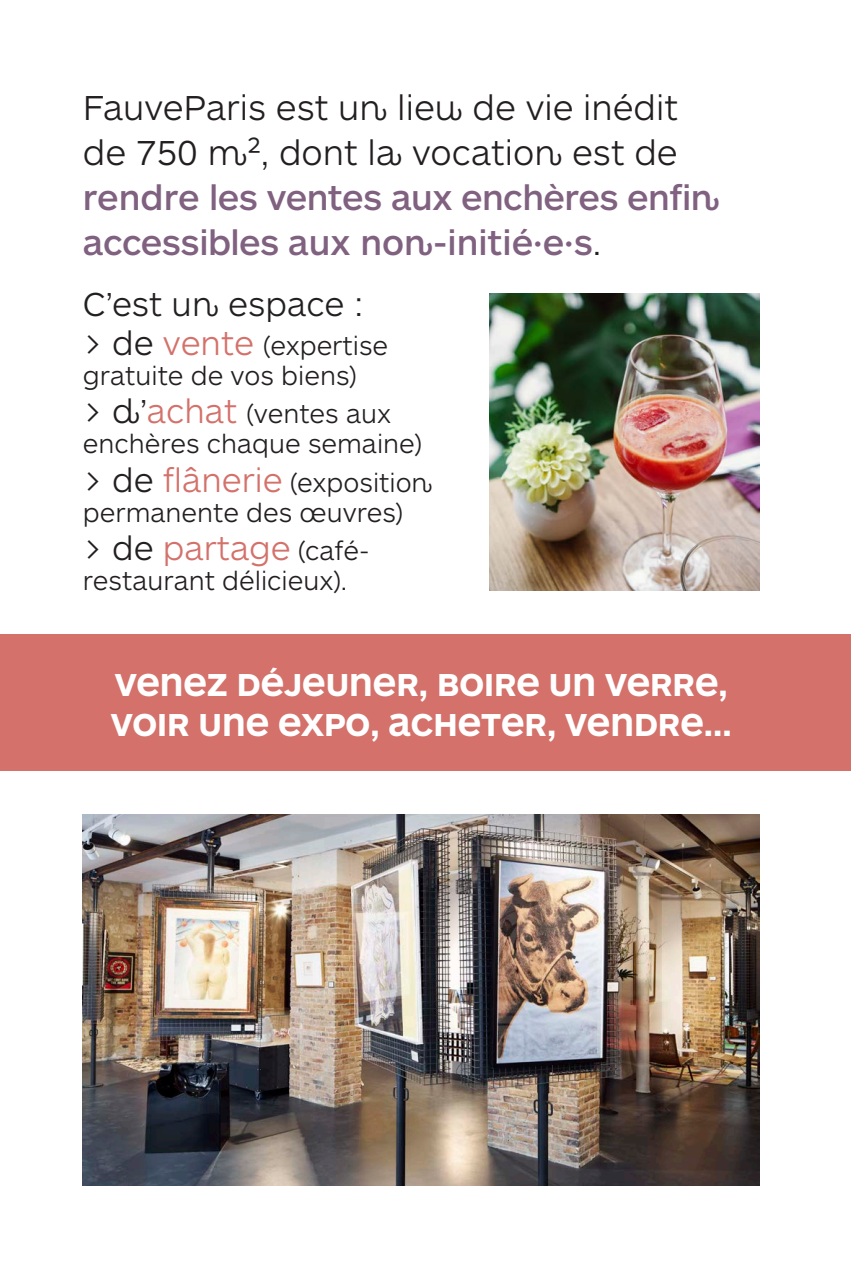
<style>
.page{position:relative;width:851px;height:1276px;background:#fff}
.page>*{position:absolute;margin:0;border:0;box-sizing:border-box;transform-origin:0 0}
.t1{font:500 36px/45px "ARS Maquette Pro";letter-spacing:-.015em;color:#806180}
.t2{font:300 36px/45px "ARS Maquette Pro";color:#231f20}
.t3{font:300 34.5px "ARS Maquette Pro";color:#d3716a}
.t4{font:300 34.5px "ARS Maquette Pro";color:#231f20}
.t5{font:700 33px/39.6px "ARS Maquette Pro";color:#fff}
.t6{font:300 27px/30px "ARS Maquette Pro";color:#231f20}
.s1{font-weight:300;color:#231f20}
.s2{font-size:34.5px}
.s3{font-size:34.5px;color:#d3716a}
.s4{color:#231f20}
.s5{font-size:27px;color:#231f20}
</style>
<div class="page">
<div style="left:0;top:635px;width:850px;height:136px;background:#d3716a"></div>
<img style="left:489px;top:293px;width:270px;height:297px">
<img style="left:83px;top:814px;width:676px;height:371px">
<h1 class="t2" style="left:83px;top:84px;width:596px">FauveParis est un lieu de vie inédit de 750 m², dont la vocation est de</h1>
<h1 class="t1" style="left:83px;top:173px;width:638px">rendre les ventes aux enchères enfin accessibles aux non-initié·e·s<span class="s1">.</span></h1>
<p class="t4" style="left:83px;top:282px;width:282px">C’est un espace :</p>
<p class="t6" style="left:83px;top:329px;width:306px"><span class="s2">&gt; de</span> <span class="s3">vente</span> (expertise gratuite de vos biens)</p>
<p class="t6" style="left:83px;top:397px;width:340px"><span class="s2">&gt; d’</span><span class="s3">achat</span> (ventes aux enchères chaque semaine)</p>
<p class="t6" style="left:83px;top:466px;width:351px"><span class="s2">&gt; de</span> <span class="s3">flânerie</span> (exposition permanente des œuvres)</p>
<p class="t3" style="left:83px;top:526px;width:288px"><span class="s4">&gt; de</span> partage <span class="s5">(café-</span></p>
<p class="t6" style="left:83px;top:564px;width:266px">restaurant délicieux).</p>
<p class="t5" style="left:111px;top:663px;width:622px">VENEZ DÉJEUNER, BOIRE UN VERRE,<br>VOIR UNE EXPO, ACHETER, VENDRE...</p>
</div>
